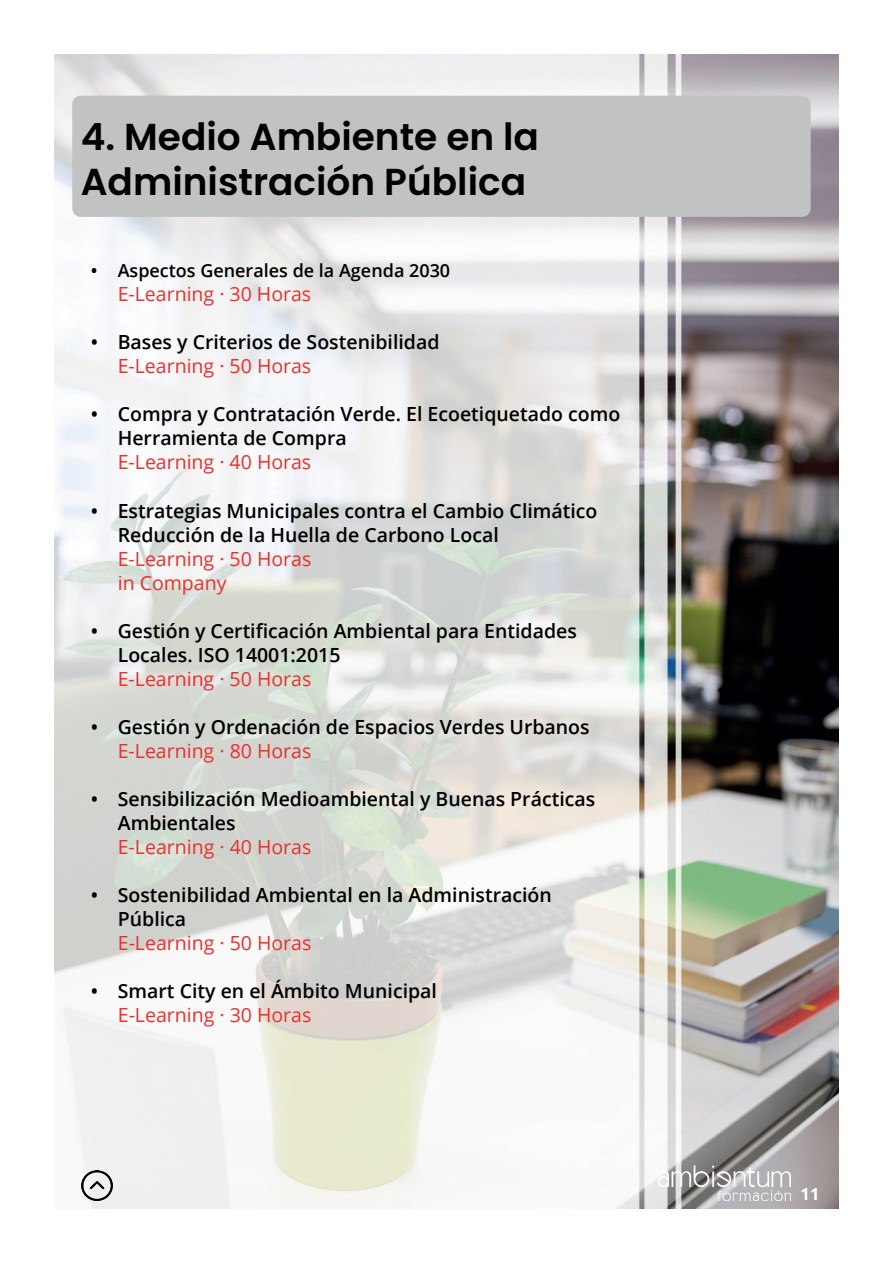
<style>
.page{position:relative;width:893px;height:1263px;background:#fff}
.page>*{position:absolute;margin:0;border:0;box-sizing:border-box;transform-origin:0 0}
.t1{font:600 37.5px/45px "Poppins";color:#000001}
.t2{font:600 19.5px/24px "Open Sans";color:#000001}
.t3{font:19.5px "Open Sans";color:#ee2e2c}
.t4{font:19.5px "Open Sans";color:#ee2d2d}
.t5{font:600 18px "Open Sans";color:#000001}
.t6{font:700 16.5px "Open Sans";color:#fff}
</style>
<div class="page">
<img style="left:54px;top:54px;width:785px;height:1155px">
<div style="left:72px;top:96px;width:739px;height:121px;background:#c1c3c2;border-radius:9px"></div>
<img style="left:659px;top:1165px;width:131px;height:35px">
<img style="left:82px;top:1170px;width:30px;height:31px">
<h1 class="t1" style="left:81px;top:114px;width:460px">4. Medio Ambiente en la<br>Administración Pública</h1>
<p class="t5" style="left:91px;top:259px;width:361px">• Aspectos Generales de la Agenda 2030</p>
<p class="t3" style="left:118px;top:281px;width:195px">E-Learning · 30 Horas</p>
<p class="t2" style="left:91px;top:330px;width:350px">• Bases y Criterios de Sostenibilidad</p>
<p class="t3" style="left:118px;top:353px;width:195px">E-Learning · 50 Horas</p>
<p class="t2" style="left:118px;top:402px;width:504px;text-indent:-27px">• Compra y Contratación Verde. El Ecoetiquetado como<br>Herramienta de Compra</p>
<p class="t3" style="left:118px;top:449px;width:195px">E-Learning · 40 Horas</p>
<p class="t2" style="left:118px;top:498px;width:481px;text-indent:-27px">• Estrategias Municipales contra el Cambio Climático<br>Reducción de la Huella de Carbono Local</p>
<p class="t3" style="left:118px;top:545px;width:195px">E-Learning · 50 Horas</p>
<p class="t4" style="left:118px;top:569px;width:110px">in Company</p>
<p class="t2" style="left:118px;top:618px;width:461px;text-indent:-27px">• Gestión y Certificación Ambiental para Entidades<br>Locales. ISO 14001:2015</p>
<p class="t3" style="left:118px;top:665px;width:195px">E-Learning · 50 Horas</p>
<p class="t2" style="left:91px;top:714px;width:500px">• Gestión y Ordenación de Espacios Verdes Urbanos</p>
<p class="t3" style="left:118px;top:737px;width:195px">E-Learning · 80 Horas</p>
<p class="t2" style="left:118px;top:786px;width:479px;text-indent:-27px">• Sensibilización Medioambiental y Buenas Prácticas<br>Ambientales</p>
<p class="t3" style="left:118px;top:833px;width:195px">E-Learning · 40 Horas</p>
<p class="t2" style="left:118px;top:882px;width:435px;text-indent:-27px">• Sostenibilidad Ambiental en la Administración<br>Pública</p>
<p class="t3" style="left:118px;top:929px;width:195px">E-Learning · 50 Horas</p>
<p class="t2" style="left:91px;top:978px;width:348px">• Smart City en el Ámbito Municipal</p>
<p class="t3" style="left:118px;top:1001px;width:195px">E-Learning · 30 Horas</p>
<p class="t6" style="left:801px;top:1183px;width:20px">11</p>
</div>
